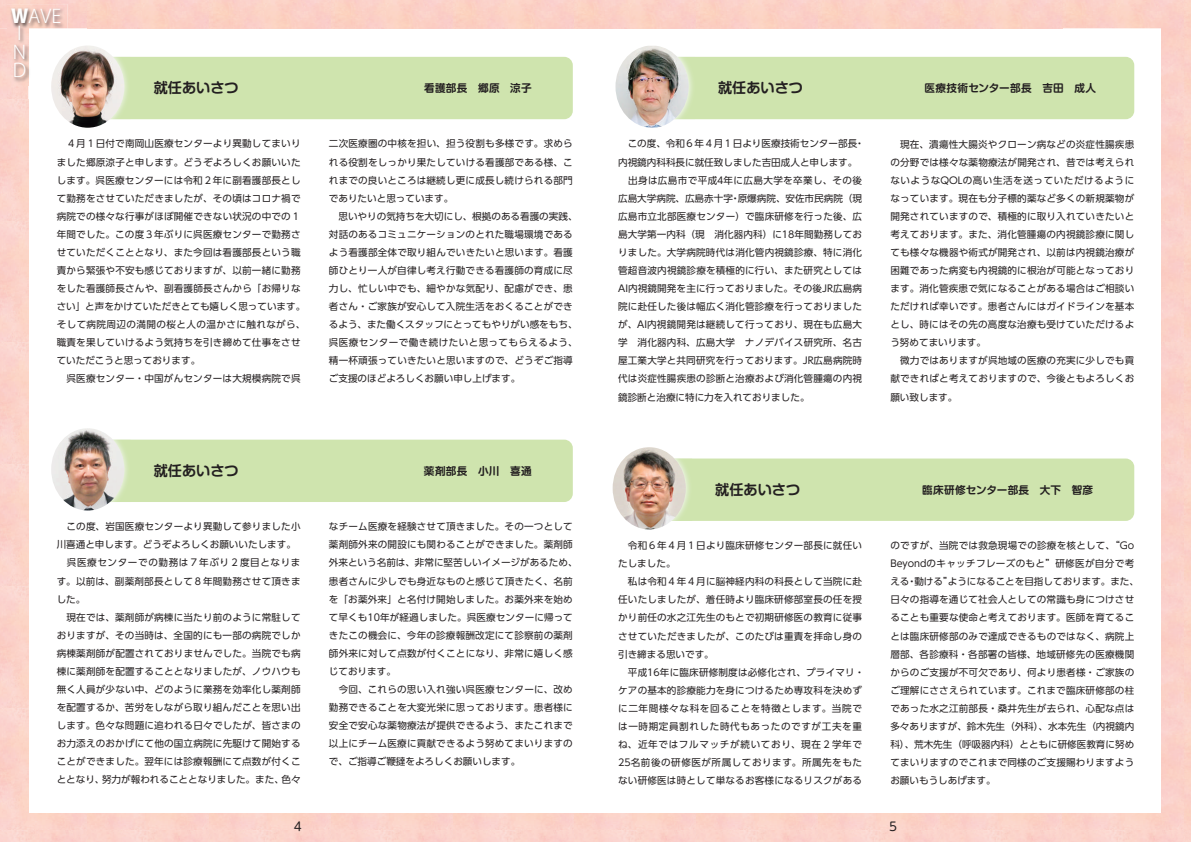
<style>
.page{position:relative;width:1191px;height:842px;background:#fff}
.page>*{position:absolute;margin:0;border:0;box-sizing:border-box;transform-origin:0 0}
.t1{font:300 18.7px/16.4px "Koz Go Pr 6 N";color:#fff}
.t2{font:700 14.2px "Shin M Go Pro De";color:#231f20}
.t3{font:12px "UD Shin M Go Pro";color:#231f20}
.t4{font:700 10.6px "Shin M Go Pro De";letter-spacing:.025em;color:#231f20}
.t5{font:9.6px/18.1px "UD Shin Go Pro";letter-spacing:.02em;color:#231f20}
.s1{font-weight:800}
</style>
<div class="page">
<svg style="left:1184px;top:830px;width:7px;height:12px"></svg>
<img style="left:7px;top:4px;width:60px;height:82px">
<div style="left:77px;top:57px;width:496px;height:62px;background:#cfe4ae;border-radius:9px"></div>
<div style="left:638px;top:57px;width:496px;height:62px;background:#cfe4ae;border-radius:9px"></div>
<img style="left:45px;top:39px;width:22px;height:47px">
<img style="left:124px;top:69px;width:4px;height:35px">
<img style="left:51px;top:45px;width:73px;height:83px">
<img style="left:688px;top:67px;width:4px;height:39px">
<img style="left:615px;top:46px;width:73px;height:82px">
<div style="left:638px;top:458px;width:496px;height:63px;background:#cfe4ae;border-radius:9px"></div>
<img style="left:686px;top:458px;width:6px;height:46px">
<img style="left:612px;top:447px;width:74px;height:82px">
<div style="left:77px;top:440px;width:496px;height:62px;background:#cfe4ae;border-radius:9px"></div>
<img style="left:124px;top:452px;width:4px;height:35px">
<img style="left:51px;top:428px;width:73px;height:82px">
<h1 class="t1" style="left:17px;top:9px;width:45px;text-indent:-6px"><span class="s1">W</span>AVE<br>I</h1>
<h1 class="t1" style="left:13px;top:43px;width:14px;line-height:18.7px">N<br>D</h1>
<h2 class="t2" style="left:154px;top:76px;width:87px">就任あいさつ</h2>
<p class="t4" style="left:424px;top:79px;width:109px">看護部長　郷原　涼子</p>
<h2 class="t2" style="left:718px;top:76px;width:87px">就任あいさつ</h2>
<p class="t4" style="left:924px;top:79px;width:173px">医療技術センター部長　吉田　成人</p>
<p class="t5" style="left:57px;top:134px;width:250px">　４月１日付で南岡山医療センターより異動してまいりました郷原涼子と申します。どうぞよろしくお願いいたします。呉医療センターには令和２年に副看護部長として勤務をさせていただきましたが、その頃はコロナ禍で病院での様々な行事がほぼ開催できない状況の中での１年間でした。この度３年ぶりに呉医療センターで勤務させていただくこととなり、また今回は看護部長という職責から緊張や不安も感じておりますが、以前一緒に勤務をした看護師長さんや、副看護師長さんから「お帰りなさい」と声をかけていただきとても嬉しく思っています。そして病院周辺の満開の桜と人の温かさに触れながら、職責を果していけるよう気持ちを引き締めて仕事をさせていただこうと思っております。<br>　呉医療センター・中国がんセンターは大規模病院で呉</p>
<p class="t5" style="left:329px;top:134px;width:250px">二次医療圏の中核を担い、担う役割も多様です。求められる役割をしっかり果たしていける看護部である様、これまでの良いところは継続し更に成長し続けられる部門でありたいと思っています。<br>　思いやりの気持ちを大切にし、根拠のある看護の実践、対話のあるコミュニケーションのとれた職場環境であるよう看護部全体で取り組んでいきたいと思います。看護師ひとり一人が自律し考え行動できる看護師の育成に尽力し、忙しい中でも、細やかな気配り、配慮ができ、患者さん・ご家族が安心して入院生活をおくることができるよう、また働くスタッフにとってもやりがい感をもち、呉医療センターで働き続けたいと思ってもらえるよう、精一杯頑張っていきたいと思いますので、どうぞご指導ご支援のほどよろしくお願い申し上げます。</p>
<p class="t5" style="left:618px;top:135px;width:255px">　この度、令和６年４月１日より医療技術センター部長・内視鏡内科科長に就任致しました吉田成人と申します。<br>　出身は広島市で平成4年に広島大学を卒業し、その後広島大学病院、広島赤十字・原爆病院、安佐市民病院（現　広島市立北部医療センター）で臨床研修を行った後、広島大学第一内科（現　消化器内科）に18年間勤務しておりました。大学病院時代は消化管内視鏡診療、特に消化管超音波内視鏡診療を積極的に行い、また研究としては<br>AI内視鏡開発を主に行っておりました。その後JR広島病院に赴任した後は幅広く消化管診療を行っておりましたが、AI内視鏡開発は継続して行っており、現在も広島大学　消化器内科、広島大学　ナノデバイス研究所、名古屋工業大学と共同研究を行っております。JR広島病院時代は炎症性腸疾患の診断と治療および消化管腫瘍の内視鏡診断と治療に特に力を入れておりました。</p>
<p class="t5" style="left:890px;top:135px;width:245px">　現在、潰瘍性大腸炎やクローン病などの炎症性腸疾患の分野では様々な薬物療法が開発され、昔では考えられないようなQOLの高い生活を送っていただけるようになっています。現在も分子標的薬など多くの新規薬物が開発されていますので、積極的に取り入れていきたいと考えております。また、消化管腫瘍の内視鏡診療に関しても様々な機器や術式が開発され、以前は内視鏡治療が困難であった病変も内視鏡的に根治が可能となっております。消化管疾患で気になることがある場合はご相談いただければ幸いです。患者さんにはガイドラインを基本とし、時にはその先の高度な治療も受けていただけるよう努めてまいります。<br>　微力ではありますが呉地域の医療の充実に少しでも貢献できればと考えておりますので、今後ともよろしくお願い致します。</p>
<h2 class="t2" style="left:154px;top:459px;width:87px">就任あいさつ</h2>
<p class="t4" style="left:424px;top:462px;width:109px">薬剤部長　小川　喜通</p>
<p class="t5" style="left:57px;top:517px;width:245px">　この度、岩国医療センターより異動して参りました小川喜通と申します。どうぞよろしくお願いいたします。　呉医療センターでの勤務は７年ぶり２度目となります。以前は、副薬剤部長として８年間勤務させて頂きました。<br>　現在では、薬剤師が病棟に当たり前のように常駐しておりますが、その当時は、全国的にも一部の病院でしか病棟薬剤師が配置されておりませんでした。当院でも病棟に薬剤師を配置することとなりましたが、ノウハウも無く人員が少ない中、どのように業務を効率化し薬剤師を配置するか、苦労をしながら取り組んだことを思い出します。色々な問題に追われる日々でしたが、皆さまのお力添えのおかげにて他の国立病院に先駆けて開始することができました。翌年には診療報酬にて点数が付くこととなり、努力が報われることとなりました。また、色々</p>
<p class="t5" style="left:329px;top:517px;width:250px">なチーム医療を経験させて頂きました。その一つとして薬剤師外来の開設にも関わることができました。薬剤師外来という名前は、非常に堅苦しいイメージがあるため、患者さんに少しでも身近なものと感じて頂きたく、名前を「お薬外来」と名付け開始しました。お薬外来を始めて早くも10年が経過しました。呉医療センターに帰ってきたこの機会に、今年の診療報酬改定にて診察前の薬剤師外来に対して点数が付くことになり、非常に嬉しく感じております。<br>　今回、これらの思い入れ強い呉医療センターに、改め勤務できることを大変光栄に思っております。患者様に安全で安心な薬物療法が提供できるよう、またこれまで以上にチーム医療に貢献できるよう努めてまいりますので、ご指導ご鞭撻をよろしくお願いします。</p>
<h2 class="t2" style="left:715px;top:478px;width:87px">就任あいさつ</h2>
<p class="t4" style="left:922px;top:481px;width:172px">臨床研修センター部長　大下　智彦</p>
<p class="t5" style="left:618px;top:536px;width:248px">　令和６年４月１日より臨床研修センター部長に就任いたしました。<br>　私は令和４年４月に脳神経内科の科長として当院に赴任いたしましたが、着任時より臨床研修部室長の任を授かり前任の水之江先生のもとで初期研修医の教育に従事させていただきましたが、このたびは重責を拝命し身の引き締まる思いです。<br>　平成16年に臨床研修制度は必修化され、プライマリ・ケアの基本的診療能力を身につけるため専攻科を決めずに二年間様々な科を回ることを特徴とします。当院では一時期定員割れした時代もあったのですが工夫を重ね、近年ではフルマッチが続いており、現在２学年で<br>25名前後の研修医が所属しております。所属先をもたない研修医は時として単なるお客様になるリスクがある</p>
<p class="t5" style="left:890px;top:536px;width:250px">のですが、当院では救急現場での診療を核として、“Go<br>Beyondのキャッチフレーズのもと”研修医が自分で考える・動ける”ようになることを目指しております。また、日々の指導を通じて社会人としての常識も身につけさせることも重要な使命と考えております。医師を育てることは臨床研修部のみで達成できるものではなく、病院上層部、各診療科・各部署の皆様、地域研修先の医療機関からのご支援が不可欠であり、何より患者様・ご家族のご理解にささえられています。これまで臨床研修部の柱であった水之江前部長・桑井先生が去られ、心配な点は多々ありますが、鈴木先生（外科）、水本先生（内視鏡内科）、荒木先生（呼吸器内科）とともに研修医教育に努めてまいりますのでこれまで同様のご支援賜わりますようお願いもうしあげます。</p>
<p class="t3" style="left:294px;top:817px;width:9px">4</p>
<p class="t3" style="left:889px;top:817px;width:9px">5</p>
</div>
